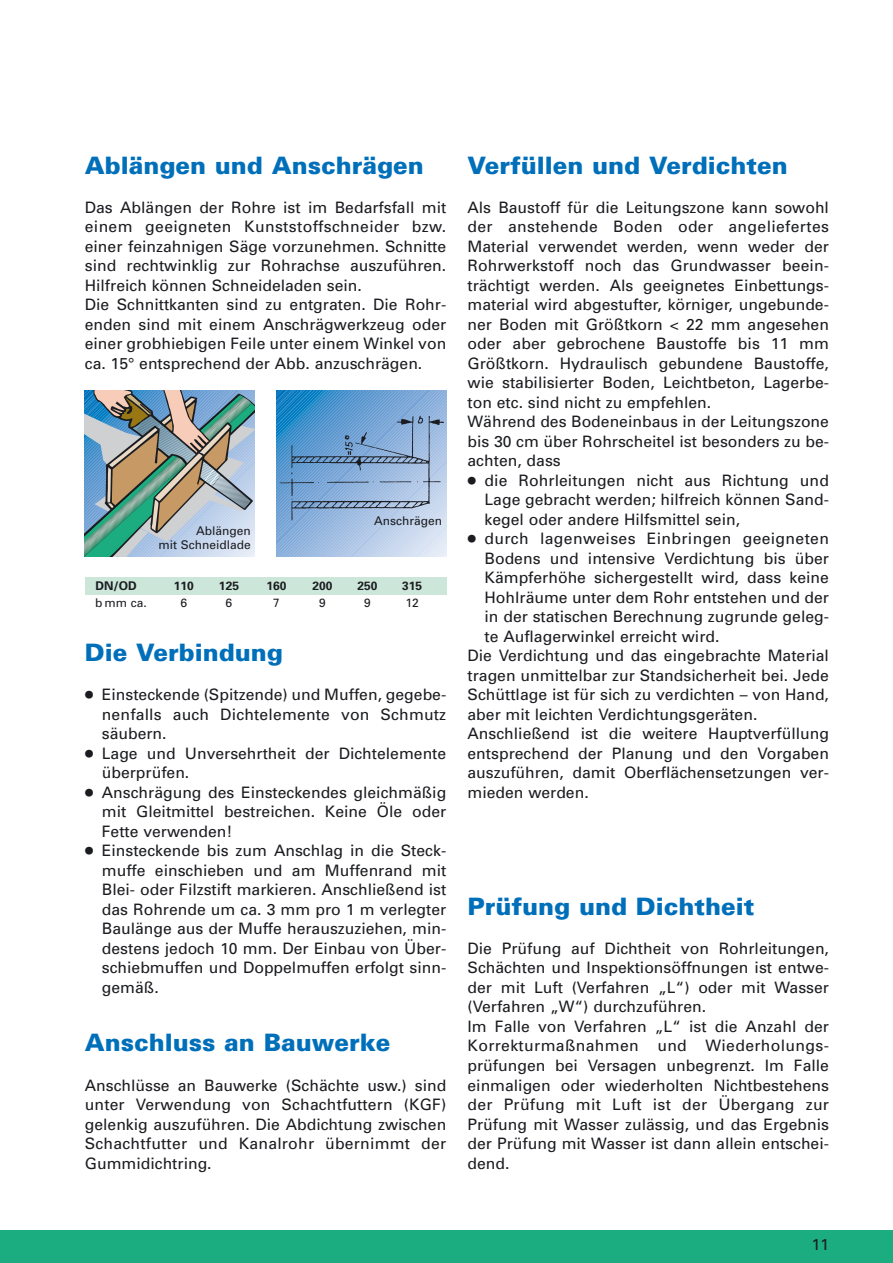
<style>
.page{position:relative;width:893px;height:1263px;background:#fff}
.page>*{position:absolute;margin:0;border:0;box-sizing:border-box;transform-origin:0 0}
.t1{font:900 24px "Univers";color:#006fba}
.t2{font:15.75px/19.5px "Univers";color:#1b1c20;text-align:justify}
.t3{font:15.75px "Univers";letter-spacing:.02em;color:#1b1c20}
.t4{font:12px/14.2px "Univers";color:#1b1c20;text-align:right}
.t5{font:700 12px "Univers";color:#1b1c20}
.s1{font-family:"Universal Newswith Comm Pi"}
</style>
<div class="page">
<div style="left:0;top:1230px;width:893px;height:33px;background:#1bac80"></div>
<svg style="left:85px;top:390px;width:170px;height:166px;background:#93a7a8"></svg>
<svg style="left:276px;top:390px;width:170px;height:166px;background:#86b2dc"></svg>
<img style="left:276px;top:413px;width:170px;height:119px">
<div style="left:85px;top:577px;width:361px;height:17px;background:#cce7da"></div>
<h1 class="t1" style="left:85px;top:157px;width:340px">Ablängen und Anschrägen</h1>
<p class="t2" style="left:85px;top:199px;width:363px;text-align:left">Das Ablängen der Rohre ist im Bedarfsfall mit einem geeigneten Kunststoffschneider bzw. einer feinzahnigen Säge vorzunehmen. Schnitte sind rechtwinklig zur Rohrachse auszuführen.<br>Hilfreich können Schneideladen sein.<br>Die Schnittkanten sind zu entgraten. Die Rohr&shy;enden sind mit einem Anschrägwerkzeug oder einer grobhiebigen Feile unter einem Winkel von ca. 15° entsprechend der Abb. anzuschrägen.</p>
<p class="t4" style="left:158px;top:524px;width:94px">Ablängen<br>mit Schneidlade</p>
<p class="t4" style="left:374px;top:515px;width:69px">Anschrägen</p>
<p class="t5" style="left:95px;top:581px;width:43px">DN/OD</p>
<p class="t5" style="left:174px;top:581px;width:22px">110</p>
<p class="t5" style="left:219px;top:581px;width:22px">125</p>
<p class="t5" style="left:266px;top:581px;width:22px">160</p>
<p class="t5" style="left:312px;top:581px;width:22px">200</p>
<p class="t5" style="left:358px;top:581px;width:22px">250</p>
<p class="t5" style="left:402px;top:581px;width:22px">315</p>
<p class="t4" style="left:95px;top:597px;width:53px">b mm ca.</p>
<p class="t4" style="left:180px;top:597px;width:8px">6</p>
<p class="t4" style="left:226px;top:597px;width:8px">6</p>
<p class="t4" style="left:273px;top:597px;width:8px">7</p>
<p class="t4" style="left:319px;top:597px;width:8px">9</p>
<p class="t4" style="left:364px;top:597px;width:8px">9</p>
<p class="t4" style="left:406px;top:597px;width:15px">12</p>
<h1 class="t1" style="left:85px;top:644px;width:200px">Die Verbindung</h1>
<p class="t2" style="left:102px;top:686px;width:346px;text-indent:-17px"><span class="s1">●</span> Einsteckende (Spitzende) und Muffen, gegebe&shy;nenfalls auch Dichtelemente von Schmutz säubern.</p>
<p class="t2" style="left:102px;top:745px;width:346px;text-indent:-17px"><span class="s1">●</span> Lage und Unversehrtheit der Dichtelemente überprüfen.</p>
<p class="t2" style="left:102px;top:784px;width:346px;text-indent:-17px"><span class="s1">●</span> Anschrägung des Einsteckendes gleichmäßig mit Gleitmittel bestreichen. Keine Öle oder Fette verwenden!</p>
<p class="t2" style="left:102px;top:842px;width:346px;text-indent:-17px"><span class="s1">●</span> Einsteckende bis zum Anschlag in die Steck&shy;muffe einschieben und am Muffenrand mit Blei- oder Filzstift markieren. Anschließend ist das Rohrende um ca. 3 mm pro 1 m verlegter Baulänge aus der Muffe herauszuziehen, min&shy;destens jedoch 10 mm. Der Einbau von Über&shy;schiebmuffen und Doppelmuffen erfolgt sinn&shy;gemäß.</p>
<h1 class="t1" style="left:85px;top:1034px;width:307px">Anschluss an Bauwerke</h1>
<p class="t2" style="left:85px;top:1076px;width:363px">Anschlüsse an Bauwerke (Schächte usw.) sind unter Verwendung von Schachtfuttern (KGF) gelenkig auszuführen. Die Abdichtung zwischen Schachtfutter und Kanalrohr übernimmt der Gummidichtring.</p>
<h1 class="t1" style="left:468px;top:157px;width:322px">Verfüllen und Verdichten</h1>
<p class="t2" style="left:468px;top:199px;width:363px;text-align:left">Als Baustoff für die Leitungszone kann sowohl der anstehende Boden oder angeliefertes Material verwendet werden, wenn weder der Rohrwerkstoff noch das Grundwasser beein&shy;trächtigt werden. Als geeignetes Einbettungs&shy;material wird abgestufter, körniger, ungebunde&shy;ner Boden mit Größtkorn &lt; 22 mm angesehen oder aber gebrochene Baustoffe bis 11 mm Größtkorn. Hydraulisch gebundene Baustoffe, wie stabilisierter Boden, Leichtbeton, Lagerbe&shy;ton etc. sind nicht zu empfehlen.<br>Während des Bodeneinbaus in der Leitungszone bis 30 cm über Rohrscheitel ist besonders zu be&shy;achten, dass</p>
<p class="t2" style="left:485px;top:472px;width:346px;text-indent:-17px"><span class="s1">●</span> die Rohrleitungen nicht aus Richtung und Lage gebracht werden; hilfreich können Sand&shy;kegel oder andere Hilfsmittel sein,</p>
<p class="t3" style="left:468px;top:533px;width:363px"><span class="s1">●</span> durch lagenweises Einbringen geeigneten</p>
<p class="t2" style="left:485px;top:550px;width:346px">Bodens und intensive Verdichtung bis über</p>
<p class="t2" style="left:485px;top:569px;width:346px">Kämpferhöhe sichergestellt wird, dass keine</p>
<p class="t2" style="left:485px;top:589px;width:346px">Hohlräume unter dem Rohr entstehen und der</p>
<p class="t2" style="left:485px;top:608px;width:346px">in der statischen Berechnung zugrunde geleg-</p>
<p class="t2" style="left:485px;top:628px;width:236px">te Auflagerwinkel erreicht wird.</p>
<p class="t2" style="left:468px;top:647px;width:363px">Die Verdichtung und das eingebrachte Material</p>
<p class="t2" style="left:468px;top:667px;width:363px">tragen unmittelbar zur Standsicherheit bei. Jede</p>
<p class="t2" style="left:468px;top:686px;width:363px">Schüttlage ist für sich zu verdichten – von Hand,</p>
<p class="t2" style="left:468px;top:706px;width:291px">aber mit leichten Verdichtungsgeräten.</p>
<p class="t2" style="left:468px;top:725px;width:363px">Anschließend ist die weitere Hauptverfüllung</p>
<p class="t2" style="left:468px;top:745px;width:363px">entsprechend der Planung und den Vorgaben</p>
<p class="t2" style="left:468px;top:764px;width:363px">auszuführen, damit Oberflächensetzungen ver-</p>
<p class="t2" style="left:468px;top:784px;width:123px">mieden werden.</p>
<h1 class="t1" style="left:468px;top:898px;width:288px">Prüfung und Dichtheit</h1>
<p class="t2" style="left:468px;top:940px;width:363px;text-align:left">Die Prüfung auf Dichtheit von Rohrleitungen, Schächten und Inspektionsöffnungen ist entwe&shy;der mit Luft (Verfahren „L“) oder mit Wasser (Verfahren „W“) durchzuführen.<br>Im Falle von Verfahren „L“ ist die Anzahl der Korrekturmaßnahmen und Wiederholungs&shy;prüfungen bei Versagen unbegrenzt. Im Falle einmaligen oder wiederholten Nichtbestehens der Prüfung mit Luft ist der Übergang zur Prüfung mit Wasser zulässig, und das Ergebnis der Prüfung mit Wasser ist dann allein entschei&shy;dend.</p>
<p class="t2" style="left:811px;top:1236px;width:19px">11</p>
</div>
